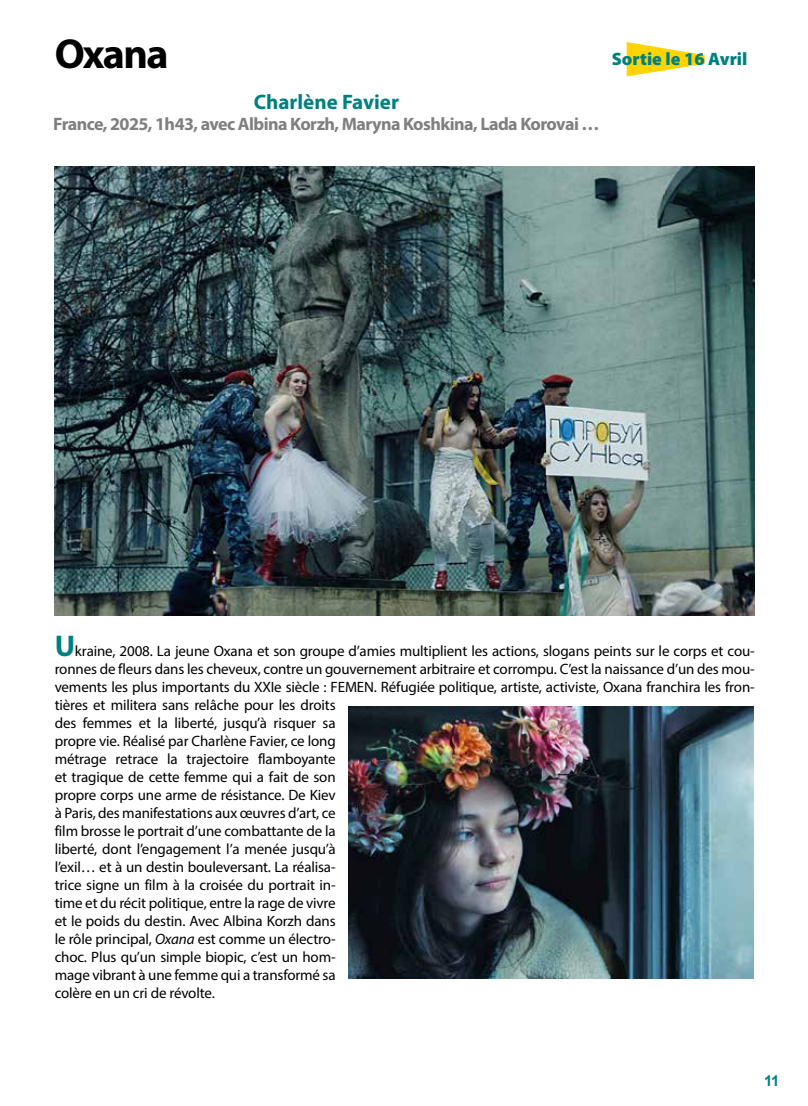
<style>
.page{position:relative;width:808px;height:1106px;background:#fff}
.page>*{position:absolute;margin:0;border:0;box-sizing:border-box;transform-origin:0 0}
.t1{font:700 42px "Myriad Pro";letter-spacing:-.04em;color:#000}
.t2{font:700 21px "Myriad Pro";color:#008080}
.t3{font:700 18px "Myriad Pro";letter-spacing:-.03em;color:#7f7f7f}
.t4{font:900 18px "Myriad Pro";color:#008081}
.t5{font:15px/18px "Myriad Pro";letter-spacing:-.01em;color:#000}
.t6{font:700 15px "Arial";color:#008081}
.s1{font-weight:700;font-size:30px;color:#008081}
.s2{font-style:italic}
</style>
<div class="page">
<img style="left:55px;top:166px;width:700px;height:449px">
<img style="left:348px;top:706px;width:406px;height:272px">
<svg style="left:627px;top:42px;width:78px;height:34px"></svg>
<h1 class="t1" style="left:55px;top:26px;width:115px">Oxana</h1>
<h2 class="t2" style="left:254px;top:88px;width:147px">Charlène Favier</h2>
<p class="t3" style="left:53px;top:112px;width:548px">France, 2025, 1h43, avec Albina Korzh, Maryna Koshkina, Lada Korovai …</p>
<p class="t4" style="left:612px;top:49px;width:137px">Sortie le 16 Avril</p>
<p class="t5" style="left:55px;top:642px;width:702px"><span class="s1">U</span>kraine, 2008. La jeune Oxana et son groupe d’amies multiplient les actions, slogans peints sur le corps et cou&shy;ronnes de fleurs dans les cheveux, contre un gouvernement arbitraire et corrompu. C’est la naissance d’un des mou&shy;vements les plus importants du XXIe siècle : FEMEN. Réfugiée politique, artiste, activiste, Oxana franchira les fron&shy;tières et militera sans relâche pour les droits<br>des femmes et la liberté, jusqu’à risquer sa<br>propre vie. Réalisé par Charlène Favier, ce long<br>métrage retrace la trajectoire flamboyante<br>et tragique de cette femme qui a fait de son<br>propre corps une arme de résistance. De Kiev<br>à Paris, des manifestations aux œuvres d’art, ce<br>film brosse le portrait d’une combattante de la<br>liberté, dont l’engagement l’a menée jusqu’à<br>l’exil… et à un destin bouleversant. La réalisa-<br>trice signe un film à la croisée du portrait in-<br>time et du récit politique, entre la rage de vivre<br>et le poids du destin. Avec Albina Korzh dans<br>le rôle principal, <span class="s2">Oxana</span> est comme un électro-<br>choc. Plus qu’un simple biopic, c’est un hom-<br>mage vibrant à une femme qui a transformé sa<br>colère en un cri de révolte.</p>
<p class="t6" style="left:764px;top:1071px;width:17px">11</p>
</div>
